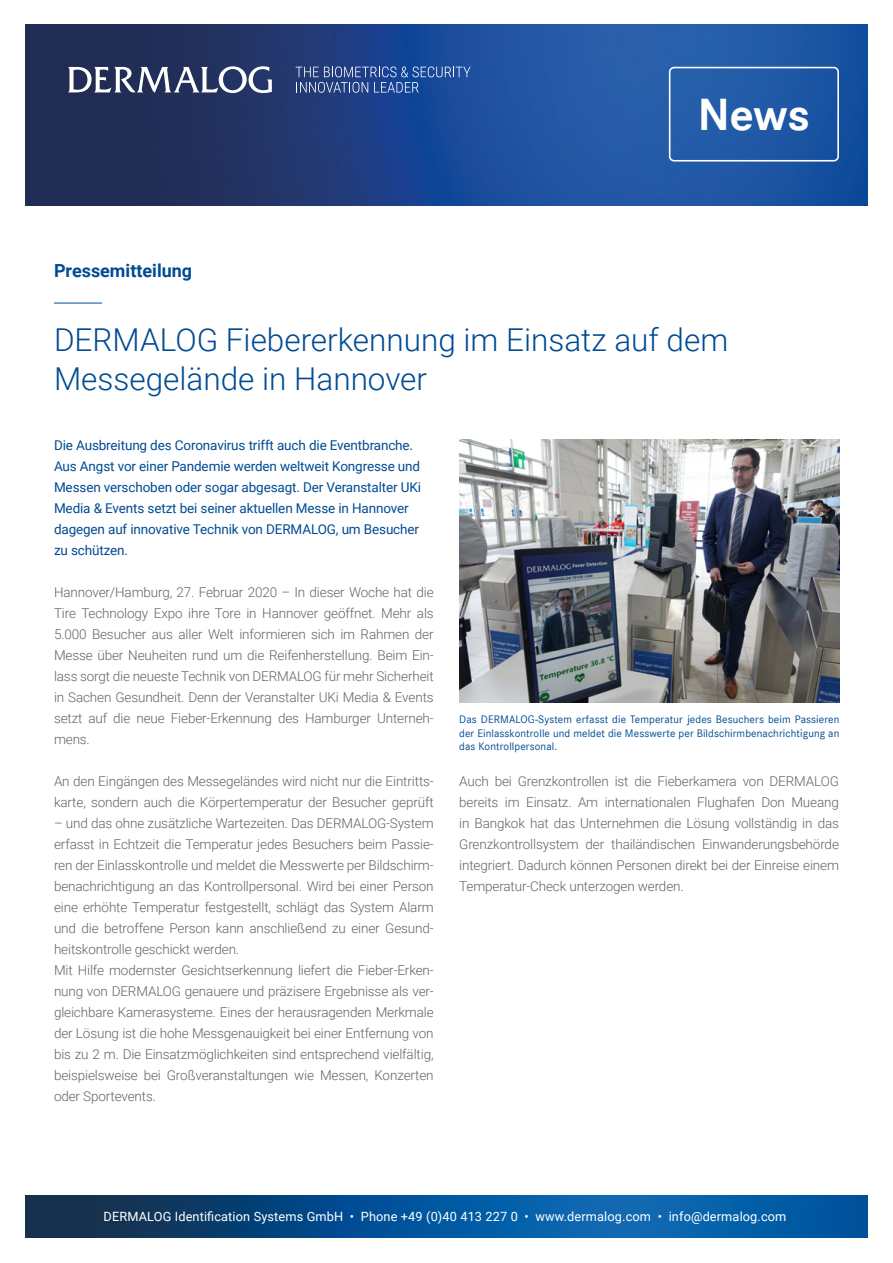
<style>
.page{position:relative;width:893px;height:1263px;background:#fff}
.page>*{position:absolute;margin:0;border:0;box-sizing:border-box;transform-origin:0 0}
.t1{font:700 46.5px "Corporate S";color:#fff}
.t2{font:300 31.5px/39px "Roboto";color:#004b93}
.t3{font:700 18px "Roboto";color:#004b93}
.t4{font:300 13.5px/21px "Roboto";letter-spacing:-.01em;color:#646363;text-align:justify}
.t5{font:13.5px/21px "Roboto";letter-spacing:-.01em;color:#004b93}
.t6{font:12.75px "Roboto";letter-spacing:.01em;color:#fff}
.t7{font:11.25px/13.5px "Corporate S";letter-spacing:.01em;color:#004b93;text-align:justify}
</style>
<div class="page">
<img style="left:26px;top:24px;width:841px;height:181px">
<div style="left:669px;top:67px;width:170px;height:95px;border:2px solid #fff;border-radius:4px"></div>
<svg style="left:68px;top:66px;width:204px;height:27px"></svg>
<svg style="left:296px;top:67px;width:174px;height:26px;background:#3d5f9e"></svg>
<svg style="left:26px;top:1195px;width:841px;height:42px;background:#07508e"></svg>
<hr style="left:54px;top:303px;width:48px;height:1px;background:#004b93">
<img style="left:459px;top:440px;width:380px;height:262px">
<h3 class="t3" style="left:54px;top:258px;width:140px">Pressemitteilung</h3>
<h1 class="t1" style="left:698px;top:88px;width:114px">News</h1>
<h2 class="t2" style="left:54px;top:319px;width:676px">DERMALOG Fiebererkennung im Einsatz auf dem<br>Messegelände in Hannover</h2>
<p class="t5" style="left:54px;top:434px;width:368px">Die Ausbreitung des Coronavirus trifft auch die Eventbranche.<br>Aus Angst vor einer Pandemie werden weltweit Kongresse und Messen verschoben oder sogar abgesagt. Der Veranstalter UKi Media &amp; Events setzt bei seiner aktuellen Messe in Hannover dagegen auf innovative Technik von DERMALOG, um Besucher zu schützen.</p>
<p class="t4" style="left:54px;top:581px;width:381px">Hannover/Hamburg, 27. Februar 2020 – In dieser Woche hat die Tire Technology Expo ihre Tore in Hannover geöffnet. Mehr als 5.000 Besucher aus aller Welt informieren sich im Rahmen der Messe über Neuheiten rund um die Reifenherstellung. Beim Ein&shy;lass sorgt die neueste Technik von DERMALOG für mehr Sicherheit in Sachen Gesundheit. Denn der Veranstalter UKi Media &amp; Events setzt auf die neue Fieber-Erkennung des Hamburger Unterneh&shy;mens.</p>
<p class="t4" style="left:54px;top:770px;width:381px">An den Eingängen des Messegeländes wird nicht nur die Eintritts&shy;karte, sondern auch die Körpertemperatur der Besucher geprüft</p>
<p class="t4" style="left:54px;top:812px;width:381px;text-align:left">– und das ohne zusätzliche Wartezeiten. Das DERMALOG-System erfasst in Echtzeit die Temperatur jedes Besuchers beim Passie&shy;ren der Einlasskontrolle und meldet die Messwerte per Bildschirm&shy;benachrichtigung an das Kontrollpersonal. Wird bei einer Person eine erhöhte Temperatur festgestellt, schlägt das System Alarm und die betroffene Person kann anschließend zu einer Gesund&shy;heitskontrolle geschickt werden.<br>Mit Hilfe modernster Gesichtserkennung liefert die Fieber-Erken&shy;nung von DERMALOG genauere und präzisere Ergebnisse als ver&shy;gleichbare Kamerasysteme. Eines der herausragenden Merkmale der Lösung ist die hohe Messgenauigkeit bei einer Entfernung von bis zu 2 m. Die Einsatzmöglichkeiten sind entsprechend vielfältig, beispielsweise bei Großveranstaltungen wie Messen, Konzerten oder Sportevents.</p>
<p class="t7" style="left:459px;top:713px;width:382px">Das DERMALOG-System erfasst die Temperatur jedes Besuchers beim Passieren der Einlasskontrolle und meldet die Messwerte per Bildschirmbenachrichtigung an das Kontrollpersonal.</p>
<p class="t4" style="left:459px;top:770px;width:381px">Auch bei Grenzkontrollen ist die Fieberkamera von DERMALOG bereits im Einsatz. Am internationalen Flughafen Don Mueang in Bangkok hat das Unternehmen die Lösung vollständig in das Grenzkontrollsystem der thailändischen Einwanderungsbehörde integriert. Dadurch können Personen direkt bei der Einreise einem Temperatur-Check unterzogen werden.</p>
<p class="t6" style="left:104px;top:1208px;width:684px">DERMALOG Identification Systems GmbH • Phone +49 (0)40 413 227 0 • www.dermalog.com • info@dermalog.com</p>
</div>
